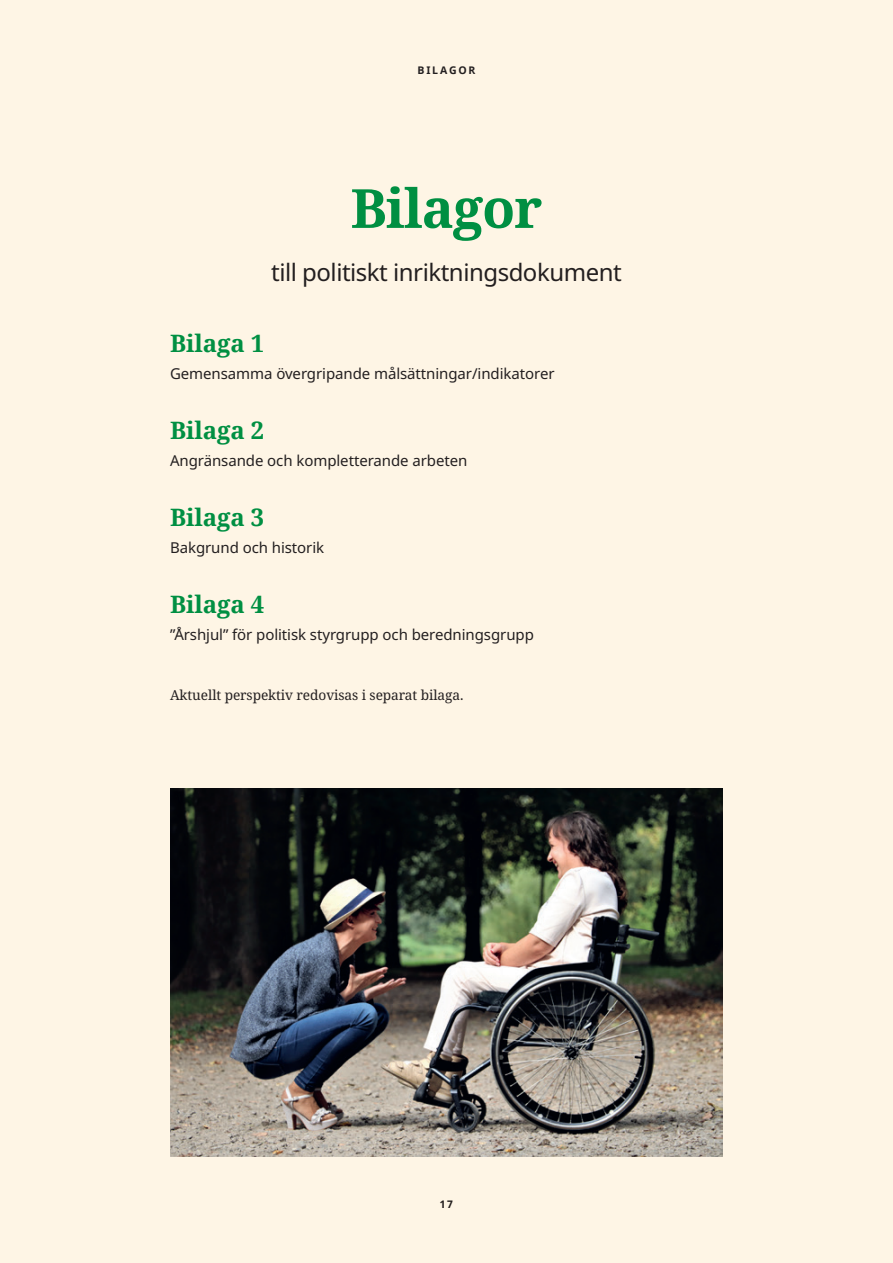
<style>
.page{position:relative;width:893px;height:1263px;background:#fef5e5}
.page>*{position:absolute;margin:0;border:0;box-sizing:border-box;transform-origin:0 0}
.t1{font:700 54px "Noto Serif";letter-spacing:-.02em;color:#008f42}
.t2{font:24px "Noto Sans";letter-spacing:-.02em;color:#231f20}
.t3{font:700 24px "Noto Serif";letter-spacing:-.005em;color:#008f42}
.t4{font:15px "Noto Sans";letter-spacing:-.005em;color:#231f20}
.t5{font:13.8px "Noto Serif";letter-spacing:-.005em;color:#231f20}
.t6{font:700 10.5px "Noto Sans";letter-spacing:.165em;color:#231f20}
</style>
<div class="page">
<img style="left:170px;top:788px;width:553px;height:369px">
<p class="t6" style="left:418px;top:63px;width:59px">BILAGOR</p>
<h1 class="t1" style="left:351px;top:170px;width:193px">Bilagor</h1>
<h2 class="t2" style="left:271px;top:255px;width:352px">till politiskt inriktningsdokument</h2>
<h2 class="t3" style="left:170px;top:326px;width:96px">Bilaga 1</h2>
<p class="t4" style="left:170px;top:363px;width:386px">Gemensamma övergripande målsättningar/indikatorer</p>
<h2 class="t3" style="left:170px;top:413px;width:96px">Bilaga 2</h2>
<p class="t4" style="left:170px;top:450px;width:299px">Angränsande och kompletterande arbeten</p>
<h2 class="t3" style="left:170px;top:500px;width:96px">Bilaga 3</h2>
<p class="t4" style="left:170px;top:537px;width:156px">Bakgrund och historik</p>
<h2 class="t3" style="left:170px;top:587px;width:96px">Bilaga 4</h2>
<p class="t4" style="left:170px;top:624px;width:365px">”Årshjul” för politisk styrgrupp och beredningsgrupp</p>
<p class="t5" style="left:170px;top:686px;width:295px">Aktuellt perspektiv redovisas i separat bilaga.</p>
<p class="t6" style="left:440px;top:1196px;width:14px">17</p>
</div>
